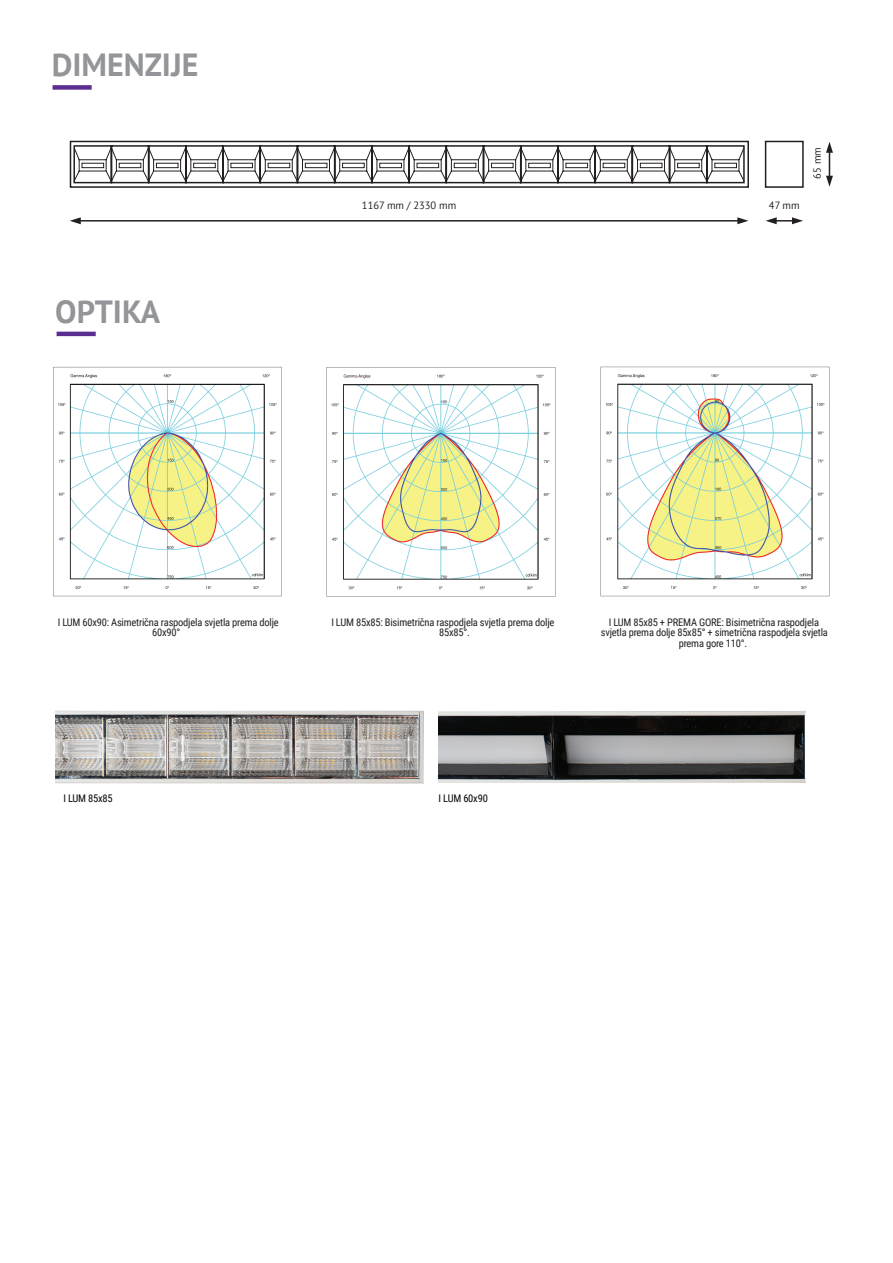
<style>
.page{position:relative;width:893px;height:1263px;background:#fff}
.page>*{position:absolute;margin:0;border:0;box-sizing:border-box;transform-origin:0 0}
.t1{font:700 31.95px "PT Sans";color:#939598}
.t2{font:10.5px/10.5px "Roboto Condensed";letter-spacing:-.02em;color:#231f20;text-align:center}
.t3{font:10.5px "PT Sans";color:#231f20}
.t4{font:10.5px "Roboto Condensed";letter-spacing:-.02em;color:#040503}
</style>
<div class="page">
<div style="left:53px;top:85px;width:39px;height:5px;background:#5b2d90"></div>
<hr style="left:57px;top:332px;width:39px;height:4px;background:#5b2d90">
<hr style="left:77px;top:220px;width:661px;height:2px;background:#231f20">
<hr style="left:771px;top:220px;width:25px;height:2px;background:#231f20">
<hr style="left:829px;top:147px;width:1px;height:30px;background:#231f20">
<svg style="left:70px;top:217px;width:11px;height:7px"></svg>
<svg style="left:737px;top:217px;width:11px;height:7px"></svg>
<svg style="left:792px;top:217px;width:11px;height:7px"></svg>
<svg style="left:826px;top:176px;width:7px;height:11px"></svg>
<svg style="left:766px;top:217px;width:11px;height:7px"></svg>
<svg style="left:826px;top:142px;width:7px;height:11px"></svg>
<svg style="left:69px;top:140px;width:735px;height:48px"></svg>
<img style="left:53px;top:366px;width:229px;height:230px">
<img style="left:327px;top:367px;width:229px;height:229px">
<img style="left:601px;top:367px;width:228px;height:229px">
<img style="left:56px;top:710px;width:368px;height:74px">
<img style="left:439px;top:711px;width:367px;height:72px">
<h1 class="t1" style="left:52px;top:44px;width:148px">DIMENZIJE</h1>
<h1 class="t1" style="left:55px;top:291px;width:106px">OPTIKA</h1>
<p class="t3" style="left:362px;top:199px;width:96px">1167 mm / 2330 mm</p>
<p class="t3" style="left:769px;top:199px;width:32px">47 mm</p>
<p class="t3" style="left:810px;top:179px;width:33px;rotate:-90deg">65 mm</p>
<p class="t2" style="left:58px;top:616px;width:223px">I LUM 60x90: Asimetrična raspodjela svjetla prema dolje<br>60x90°</p>
<p class="t2" style="left:439px;top:616px;width:117px;text-align:left;text-indent:-108px">I LUM 85x85: Bisimetrična raspodjela svjetla prema dolje<br>85x85°.</p>
<p class="t2" style="left:601px;top:616px;width:229px">I LUM 85x85 + PREMA GORE: Bisimetrična raspodjela svjetla prema dolje 85x85° + simetrična raspodjela svjetla prema gore 110°.</p>
<p class="t4" style="left:63px;top:791px;width:51px">I LUM 85x85</p>
<p class="t4" style="left:439px;top:791px;width:51px">I LUM 60x90</p>
</div>
